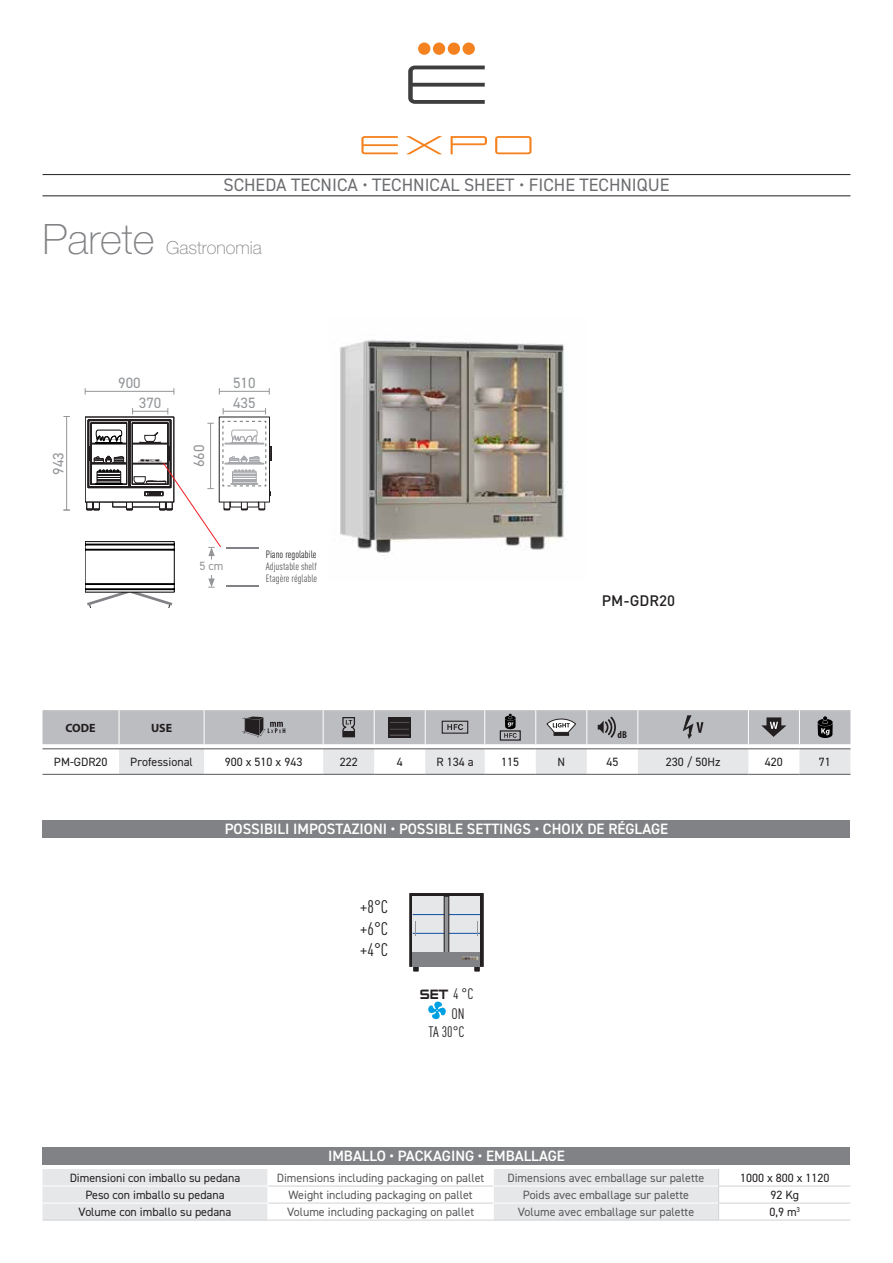
<style>
.page{position:relative;width:893px;height:1263px;background:#fff}
.page>*{position:absolute;margin:0;border:0;box-sizing:border-box;transform-origin:0 0}
.t1{font:100 42px "Helvetica Neue";color:#808285}
.t2{font:18px "DIN2014";color:#6c6d70}
.t3{font:condensed 18px/21.5px "DIN Pro";color:#231f20;text-align:justify}
.t4{font:100 18px "Helvetica Neue";color:#808285}
.t5{font:600 15px "DIN2014";color:#fff}
.t6{font:15px/20px "DIN2014";color:#939598}
.t7{font:condensed 15px/18px "DIN Pro";color:#231f20;text-align:right}
.t8{font:500 15px "DIN Pro";color:#231f20}
.t9{font:15px "Zeroes One";color:#231f20}
.t10{font:12px "DIN2014";color:#57585a}
.t11{font:12px "DIN2014";color:#231f20}
.t12{font:700 12px "Myriad Pro";color:#231f20}
.t13{font:12px "DIN2014";color:#939598}
.t14{font:condensed 10.5px/12px "DIN Pro";color:#57585a}
.t15{font:condensed 10.5px "DIN Pro";color:#231f20}
.t16{font:700 condensed 10.2px "Myriad Pro";color:#231f20}
.s1{font-family:"DIN Pro";font-stretch:condensed}
</style>
<div class="page">
<img style="left:339px;top:340px;width:228px;height:216px">
<hr style="left:66px;top:416px;width:1px;height:94px;background:#939598">
<hr style="left:85px;top:391px;width:89px;height:1px;background:#939598">
<hr style="left:219px;top:391px;width:50px;height:1px;background:#939598">
<hr style="left:43px;top:196px;width:807px;height:1px;background:#231f20">
<hr style="left:43px;top:174px;width:807px;height:1px;background:#231f20">
<hr style="left:43px;top:774px;width:76px;height:1px;background:#57585a">
<hr style="left:119px;top:774px;width:85px;height:1px;background:#57585a">
<hr style="left:204px;top:774px;width:119px;height:1px;background:#57585a">
<hr style="left:323px;top:774px;width:51px;height:1px;background:#57585a">
<hr style="left:374px;top:774px;width:51px;height:1px;background:#57585a">
<hr style="left:425px;top:774px;width:60px;height:1px;background:#57585a">
<hr style="left:485px;top:774px;width:51px;height:1px;background:#57585a">
<hr style="left:536px;top:774px;width:51px;height:1px;background:#57585a">
<hr style="left:587px;top:774px;width:51px;height:1px;background:#57585a">
<hr style="left:638px;top:774px;width:110px;height:1px;background:#57585a">
<hr style="left:748px;top:774px;width:51px;height:1px;background:#57585a">
<hr style="left:799px;top:774px;width:51px;height:1px;background:#57585a">
<hr style="left:718px;top:1186px;width:132px;height:1px;background:#d1d2d4">
<hr style="left:718px;top:1203px;width:132px;height:1px;background:#d1d2d4">
<svg style="left:43px;top:1169px;width:676px;height:51px"></svg>
<hr style="left:719px;top:1220px;width:131px;height:1px;background:#d1d2d4">
<hr style="left:43px;top:1186px;width:225px;height:1px;background:#fff">
<hr style="left:493px;top:1186px;width:225px;height:1px;background:#fff">
<hr style="left:43px;top:1203px;width:225px;height:1px;background:#fff">
<hr style="left:493px;top:1203px;width:225px;height:1px;background:#fff">
<hr style="left:43px;top:1220px;width:225px;height:1px;background:#d1d2d4">
<hr style="left:268px;top:1220px;width:225px;height:1px;background:#d1d2d4">
<hr style="left:493px;top:1220px;width:226px;height:1px;background:#d1d2d4">
<hr style="left:268px;top:1186px;width:225px;height:1px;background:#d1d2d4">
<hr style="left:268px;top:1203px;width:225px;height:1px;background:#d1d2d4">
<svg style="left:43px;top:710px;width:807px;height:64px"></svg>
<svg style="left:406px;top:136px;width:36px;height:18px"></svg>
<svg style="left:361px;top:136px;width:37px;height:18px"></svg>
<svg style="left:451px;top:136px;width:36px;height:18px"></svg>
<svg style="left:495px;top:136px;width:36px;height:18px"></svg>
<svg style="left:428px;top:1001px;width:18px;height:18px"></svg>
<div style="left:43px;top:821px;width:807px;height:17px;background:#808285"></div>
<div style="left:43px;top:1148px;width:807px;height:17px;background:#808285"></div>
<svg style="left:408px;top:66px;width:77px;height:38px"></svg>
<div style="left:463px;top:43px;width:12px;height:12px;background:#f58220;border-radius:50%"></div>
<div style="left:448px;top:43px;width:12px;height:12px;background:#f58220;border-radius:50%"></div>
<div style="left:433px;top:43px;width:12px;height:12px;background:#f58220;border-radius:50%"></div>
<div style="left:418px;top:43px;width:12px;height:12px;background:#f58220;border-radius:50%"></div>
<svg style="left:85px;top:408px;width:187px;height:200px"></svg>
<div style="left:413px;top:964px;width:6px;height:7px;background:#231f20"></div>
<div style="left:474px;top:964px;width:6px;height:7px;background:#231f20"></div>
<div style="left:409px;top:893px;width:75px;height:74px;background:#231f20"></div>
<div style="left:413px;top:896px;width:67px;height:57px;background:#e6e7e9"></div>
<hr style="left:413px;top:914px;width:67px;height:1px;background:#0d4da1">
<hr style="left:413px;top:933px;width:67px;height:1px;background:#0d4da1">
<div style="left:444px;top:896px;width:5px;height:57px;background:#939598"></div>
<div style="left:444px;top:896px;width:5px;height:57px;border:1px solid #231f20"></div>
<div style="left:413px;top:952px;width:67px;height:15px;background:#808285"></div>
<img style="left:462px;top:957px;width:17px;height:3px">
<svg style="left:477px;top:922px;width:1px;height:14px"></svg>
<h1 class="t1" style="left:43px;top:215px;width:113px">Parete</h1>
<h2 class="t2" style="left:223px;top:174px;width:448px">SCHEDA TECNICA • TECHNICAL SHEET • FICHE TECHNIQUE</h2>
<h2 class="t4" style="left:166px;top:238px;width:97px">Gastronomia</h2>
<p class="t6" style="left:48px;top:474px;width:24px;rotate:-90deg">943</p>
<p class="t6" style="left:139px;top:373px;width:24px;text-indent:-21px">900<br>370</p>
<p class="t6" style="left:233px;top:373px;width:24px">510<br>435</p>
<p class="t6" style="left:189px;top:467px;width:24px;rotate:-90deg">660</p>
<p class="t13" style="left:200px;top:559px;width:25px">5 cm</p>
<p class="t15" style="left:266px;top:547px;width:52px">Piano regolabile</p>
<p class="t14" style="left:266px;top:560px;width:53px">Adjustable shelf<br>Etagère réglable</p>
<p class="t12" style="left:66px;top:720px;width:32px">CODE</p>
<p class="t12" style="left:151px;top:720px;width:23px">USE</p>
<p class="t8" style="left:602px;top:588px;width:75px">PM-GDR20</p>
<p class="t16" style="left:617px;top:728px;width:11px">dB</p>
<p class="t11" style="left:54px;top:755px;width:55px">PM-GDR20</p>
<p class="t11" style="left:130px;top:755px;width:64px">Professional</p>
<p class="t11" style="left:225px;top:755px;width:79px">900 x 510 x 943</p>
<p class="t11" style="left:340px;top:755px;width:19px">222</p>
<p class="t11" style="left:397px;top:755px;width:7px">4</p>
<p class="t11" style="left:436px;top:755px;width:39px">R 134 a</p>
<p class="t11" style="left:501px;top:755px;width:19px">115</p>
<p class="t11" style="left:557px;top:755px;width:9px">N</p>
<p class="t11" style="left:606px;top:755px;width:13px">45</p>
<p class="t11" style="left:666px;top:755px;width:56px">230 / 50Hz</p>
<p class="t11" style="left:765px;top:755px;width:19px">420</p>
<p class="t11" style="left:819px;top:755px;width:13px">71</p>
<p class="t5" style="left:225px;top:819px;width:445px">POSSIBILI IMPOSTAZIONI • POSSIBLE SETTINGS • CHOIX DE RÉGLAGE</p>
<h2 class="t3" style="left:360px;top:895px;width:30px">+8°C +6°C +4°C</h2>
<p class="t9" style="left:420px;top:985px;width:55px">SET <span class="s1">4 °C</span></p>
<p class="t7" style="left:429px;top:1004px;width:38px">ON<br>TA 30°C</p>
<p class="t5" style="left:328px;top:1146px;width:238px">IMBALLO • PACKAGING • EMBALLAGE</p>
<p class="t11" style="left:70px;top:1170px;width:172px">Dimensioni con imballo su pedana</p>
<p class="t10" style="left:277px;top:1170px;width:209px">Dimensions including packaging on pallet</p>
<p class="t10" style="left:507px;top:1170px;width:198px">Dimensions avec emballage sur palette</p>
<p class="t11" style="left:740px;top:1170px;width:91px">1000 x 800 x 1120</p>
<p class="t11" style="left:85px;top:1187px;width:141px">Peso con imballo su pedana</p>
<p class="t10" style="left:288px;top:1187px;width:186px">Weight including packaging on pallet</p>
<p class="t10" style="left:523px;top:1187px;width:168px">Poids avec emballage sur palette</p>
<p class="t11" style="left:770px;top:1187px;width:30px">92 Kg</p>
<p class="t11" style="left:79px;top:1204px;width:154px">Volume con imballo su pedana</p>
<p class="t10" style="left:287px;top:1204px;width:189px">Volume including packaging on pallet</p>
<p class="t10" style="left:518px;top:1204px;width:178px">Volume avec emballage sur palette</p>
<p class="t11" style="left:769px;top:1204px;width:32px">0,9 m<sup>3</sup></p>
</div>
